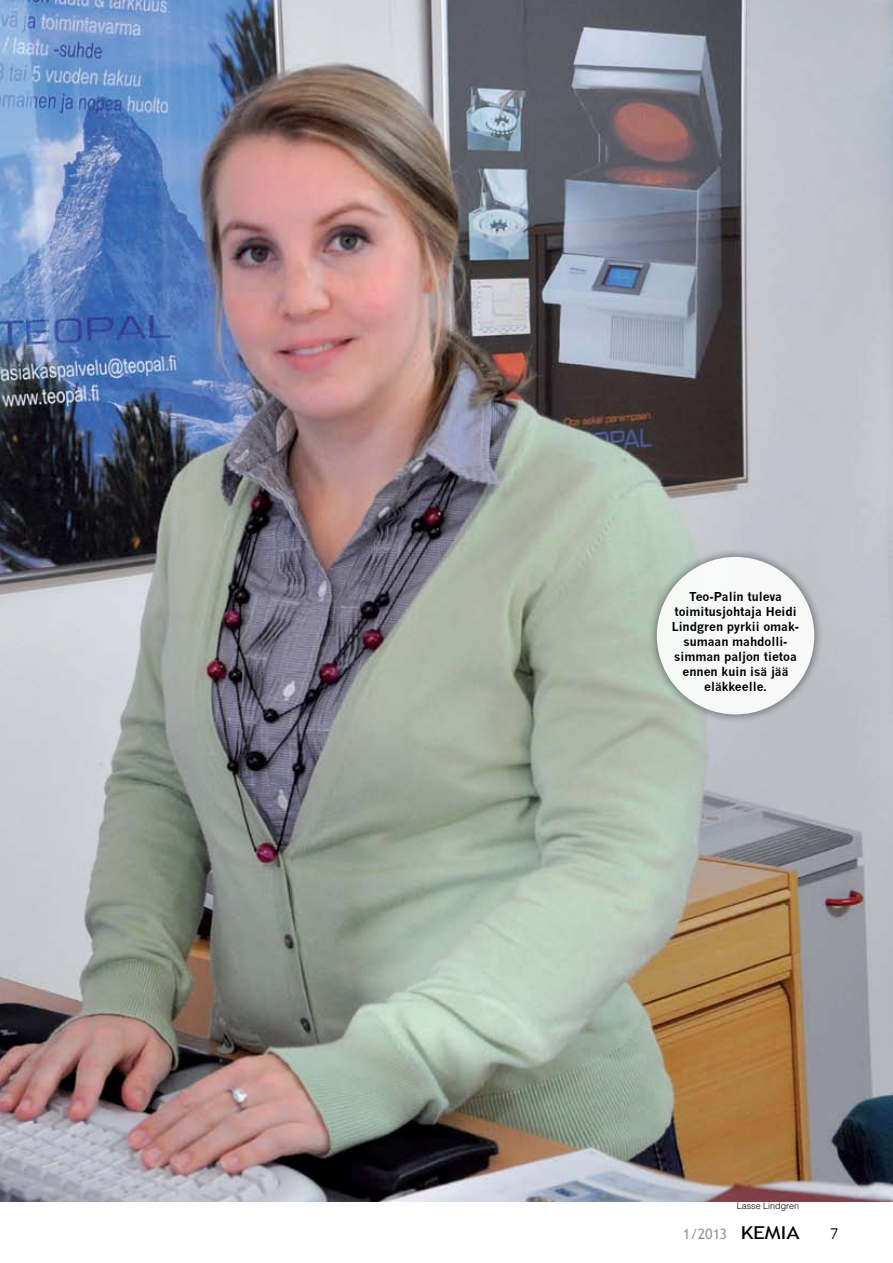
<style>
.page{position:relative;width:893px;height:1263px;background:#fff}
.page>*{position:absolute;margin:0;border:0;box-sizing:border-box;transform-origin:0 0}
.t1{font:14.25px "Trebuchet MS";color:#939598}
.t2{font:14.25px "News Gothic";color:#000}
.t3{font:700 12px/15px "News Gothic";color:#000;text-align:center}
.t4{font:300 9px "Helvetica";color:#000}
.s1{font-size:17.85px;color:#000}
</style>
<div class="page">
<img style="left:0;top:0;width:893px;height:1201px">
<div style="left:647px;top:547px;width:176px;height:176px;background:#000;opacity:.55"></div>
<div style="left:657px;top:557px;width:157px;height:157px;background:#f8f8f9;border-radius:50%"></div>
<p class="t3" style="left:672px;top:589px;width:129px">Teo-Palin tuleva toimitusjohtaja Heidi<br>Lindgren pyrkii omak&shy;sumaan mahdolli&shy;simman paljon tietoa ennen kuin isä jää eläkkeelle.</p>
<p class="t4" style="left:737px;top:1200px;width:64px">Lasse Lindgren</p>
<p class="t1" style="left:683px;top:1226px;width:118px">1/2013 <span class="s1">KEMIA</span></p>
<p class="t2" style="left:830px;top:1226px;width:10px">7</p>
</div>
